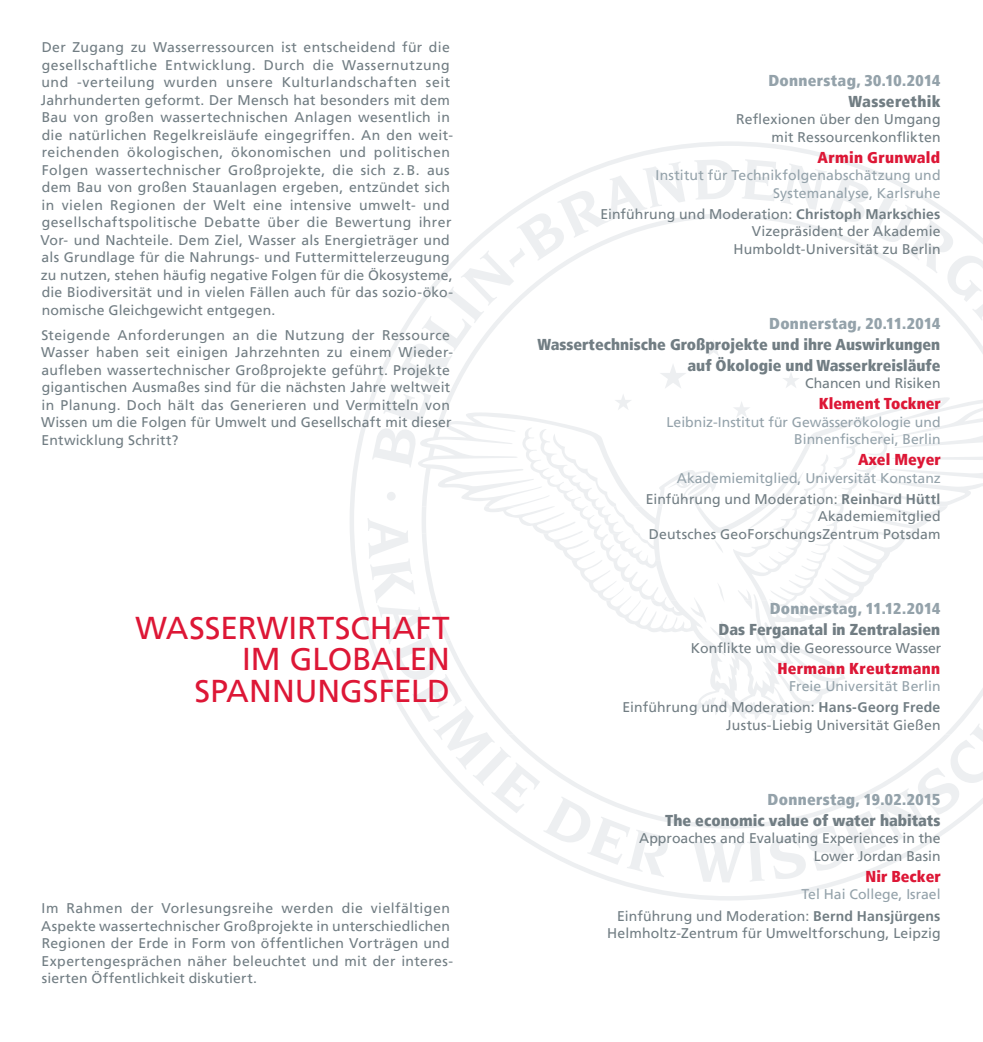
<style>
.page{position:relative;width:983px;height:1042px;background:#fff}
.page>*{position:absolute;margin:0;border:0;box-sizing:border-box;transform-origin:0 0}
.t1{font:31.5px/31.5px "Frutiger LT";color:#dd1736;text-align:right}
.t2{font:900 condensed 15.75px/21px "Frutiger LT";color:#717d83;text-align:right}
.t3{font:900 condensed 15.75px "Frutiger LT";letter-spacing:.02em;color:#94a2aa}
.t4{font:900 condensed 15.75px "Frutiger LT";color:#dd1736}
.t5{font:900 condensed 15.75px "Frutiger LT";letter-spacing:.02em;color:#dd1736}
.t6{font:14px/17.5px "Frutiger LT";letter-spacing:.02em;color:#717d83;text-align:right}
.t7{font:14px/17.5px "Frutiger LT";color:#94a2aa;text-align:right}
.t8{font:14px/17.5px "Frutiger LT";color:#717d83;text-align:right}
.s1{font-family:"Frutiger 65";font-weight:700}
.s2{color:#717d83}
.s3{font-family:"Frutiger 65";font-weight:700;color:#717d83}
.s4{color:#94a2aa}
</style>
<div class="page">
<svg style="left:350px;top:141px;width:495px;height:759px"></svg>
<svg style="left:417px;top:213px;width:565px;height:279px"></svg>
<svg style="left:372px;top:161px;width:313px;height:307px"></svg>
<svg style="left:694px;top:160px;width:41px;height:40px"></svg>
<svg style="left:741px;top:159px;width:241px;height:162px"></svg>
<svg style="left:367px;top:492px;width:615px;height:390px"></svg>
<p class="t6" style="left:40px;top:39px;width:414px;text-align:left">Der Zugang zu Wasserressourcen ist entscheidend für die gesellschaftliche Entwicklung. Durch die Wassernutzung und -verteilung wurden unsere Kulturlandschaften seit Jahrhunderten geformt. Der Mensch hat besonders mit dem Bau von großen wassertechnischen Anlagen wesentlich in die natürlichen Regelkreisläufe eingegriffen. An den weit&shy;reichenden ökologischen, ökonomischen und politischen Folgen wassertechnischer Großprojekte, die sich z. B. aus dem Bau von großen Stauanlagen ergeben, entzündet sich in vielen Regionen der Welt eine intensive umwelt- und gesellschaftspolitische Debatte über die Bewertung ihrer Vor- und Nachteile. Dem Ziel, Wasser als Energieträger und als Grundlage für die Nahrungs- und Futtermittelerzeugung zu nutzen, stehen häufig negative Folgen für die Ökosysteme, die Biodiversität und in vielen Fällen auch für das sozio-öko&shy;nomische Gleichgewicht entgegen.</p>
<p class="t6" style="left:41px;top:326px;width:413px;text-align:left">Steigende Anforderungen an die Nutzung der Ressource Wasser haben seit einigen Jahrzehnten zu einem Wieder&shy;aufleben wassertechnischer Großprojekte geführt. Projekte gigantischen Ausmaßes sind für die nächsten Jahre weltweit in Planung. Doch hält das Generieren und Vermitteln von Wissen um die Folgen für Umwelt und Gesellschaft mit dieser Ent wicklung Schritt?</p>
<h1 class="t1" style="left:135px;top:612px;width:315px">WASSERWIRTSCHAFT<br>IM GLOBALEN<br>SPANNUNGSFELD</h1>
<p class="t6" style="left:41px;top:899px;width:413px;text-align:left">Im Rahmen der Vorlesungsreihe werden die vielfältigen Aspekte wassertechnischer Großprojekte in unterschiedlichen Regionen der Erde in Form von öffentlichen Vorträgen und Expertengesprächen näher beleuchtet und mit der interes&shy;sierten Öffentlichkeit diskutiert.</p>
<p class="t3" style="left:768px;top:70px;width:173px">Donnerstag, 30.10.2014</p>
<p class="t2" style="left:848px;top:90px;width:94px">Wasserethik</p>
<p class="t6" style="left:736px;top:110px;width:206px">Reflexionen über den Umgang mit Ressourcenkonflikten</p>
<p class="t5" style="left:817px;top:147px;width:124px">Armin Grunwald</p>
<p class="t7" style="left:655px;top:166px;width:286px">Institut für Technikfolgenabschätzung und<br>Systemanalyse, Karlsruhe</p>
<p class="t6" style="left:600px;top:205px;width:342px">Einführung und Moderation: <span class="s1">Christoph Markschies<br></span>Vizepräsident der Akademie<br>Humboldt-Universität zu Berlin</p>
<p class="t3" style="left:769px;top:314px;width:172px">Donnerstag, 20.11.2014</p>
<p class="t2" style="left:537px;top:334px;width:404px">Wassertechnische Großprojekte und ihre Auswirkungen auf Ökologie und Wasserkreisläufe</p>
<p class="t8" style="left:805px;top:375px;width:137px">Chancen und Risiken</p>
<p class="t4" style="left:818px;top:394px;width:123px">Klement Tockner</p>
<p class="t7" style="left:666px;top:413px;width:275px">Leibniz-Institut für Gewässerökologie und<br>Binnenfischerei, Berlin</p>
<p class="t4" style="left:857px;top:450px;width:84px">Axel Meyer</p>
<p class="t7" style="left:645px;top:467px;width:297px;line-height:21px">Akademiemitglied, Universität Konstanz<br><span class="s2">Einführung und Moderation:</span> <span class="s3">Reinhard Hüttl</span></p>
<p class="t6" style="left:648px;top:508px;width:293px">Akademiemitglied<br>Deutsches GeoForschungsZentrum Potsdam</p>
<p class="t3" style="left:769px;top:599px;width:172px">Donnerstag, 11.12.2014</p>
<p class="t2" style="left:718px;top:619px;width:223px">Das Ferganatal in Zentralasien</p>
<p class="t8" style="left:690px;top:639px;width:252px">Konflikte um die Georessource Wasser</p>
<p class="t5" style="left:777px;top:658px;width:164px">Hermann Kreutzmann</p>
<p class="t6" style="left:622px;top:676px;width:319px;line-height:21px"><span class="s4">Freie Universität Berlin<br></span>Einführung und Moderation: <span class="s1">Hans-Georg Frede</span></p>
<p class="t6" style="left:726px;top:716px;width:216px">Justus-Liebig Universität Gießen</p>
<p class="t3" style="left:767px;top:790px;width:174px">Donnerstag, 19.02.2015</p>
<p class="t2" style="left:665px;top:810px;width:276px">The economic value of water habitats</p>
<p class="t8" style="left:639px;top:830px;width:303px">Approaches and Evaluating Experiences in the<br>Lower Jordan Basin</p>
<p class="t4" style="left:865px;top:867px;width:77px">Nir Becker</p>
<p class="t6" style="left:617px;top:884px;width:325px;line-height:21px"><span class="s4">Tel Hai College, Israel<br></span>Einführung und Moderation: <span class="s1">Bernd Hansjürgens</span></p>
<p class="t6" style="left:607px;top:924px;width:335px">Helmholtz-Zentrum für Umweltforschung, Leipzig</p>
</div>
